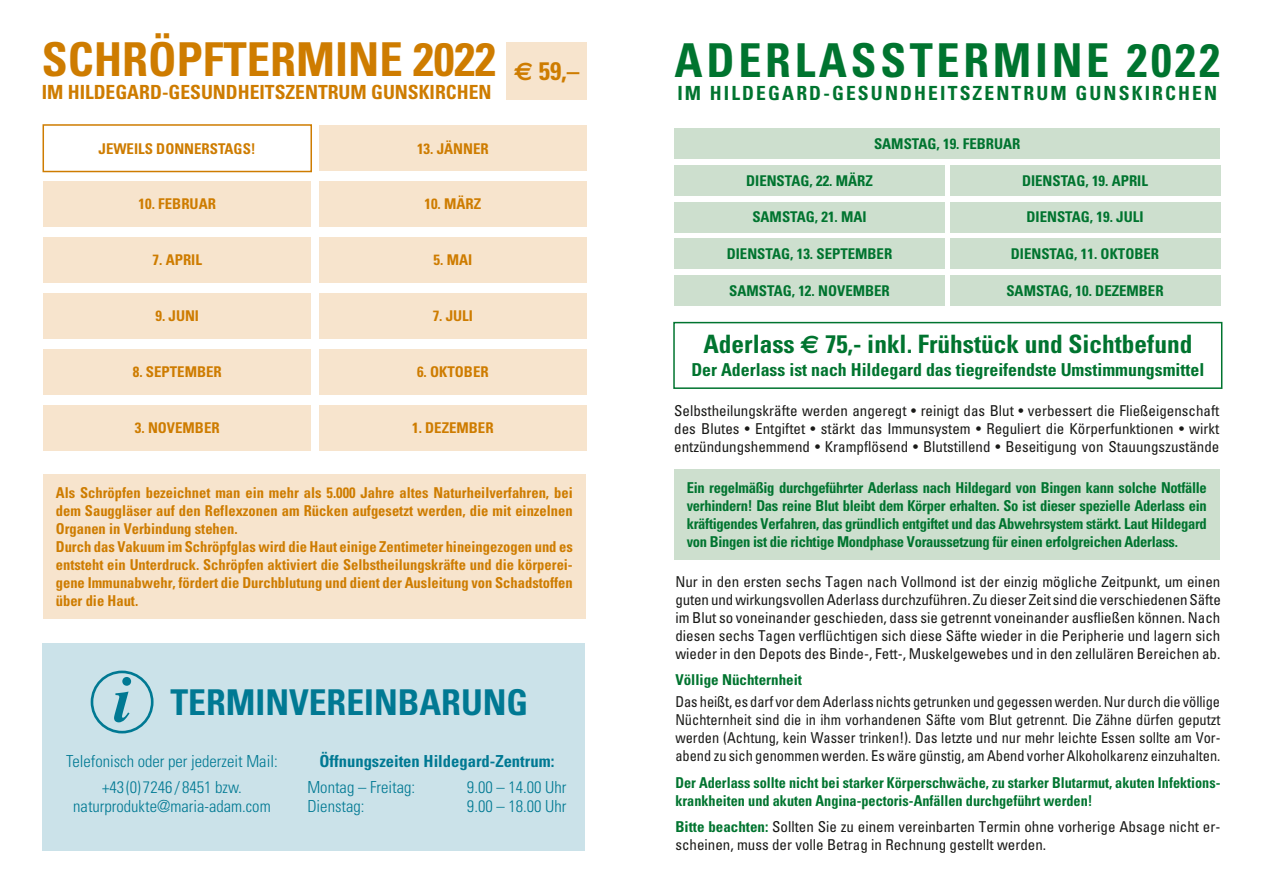
<style>
.page{position:relative;width:1263px;height:893px;background:#fff}
.page>*{position:absolute;margin:0;border:0;box-sizing:border-box;transform-origin:0 0}
.t1{font:700 condensed 46.65px "Univers LT Std";letter-spacing:.08em;color:#00742f}
.t2{font:700 condensed 46.65px "Univers LT Std";color:#ce7c00}
.t3{font:700 condensed 35.55px "Univers LT Std";color:#007993}
.t4{font:700 condensed 25.35px "Univers LT Std";color:#00742f}
.t5{font:700 condensed 25.35px "Univers LT Std";color:#ce7c00}
.t6{font:700 condensed 19.5px "Univers LT Std";letter-spacing:.11em;color:#00742f}
.t7{font:700 condensed 19.5px "Univers LT Std";color:#ce7c00}
.t8{font:700 condensed 17.85px "Univers LT Std";color:#00742f}
.t9{font:300 condensed 16.65px/25.3px "Univers LT Std";color:#007993;text-align:center}
.t10{font:700 condensed 16.65px "Univers LT Std";color:#007993}
.t11{font:condensed 15px/18px "Univers LT Std";color:#1a1a18;text-align:justify}
.t12{font:700 condensed 15px/18px "Univers LT Std";color:#ce7c00}
.t13{font:700 condensed 15px/18px "Univers LT Std";color:#00742f;text-align:justify}
.t14{font:condensed 15px/18px "Univers LT Std";color:#1a1a18;text-align:justify;scale:.96 1}
.t15{font:700 condensed 15px/18px "Univers LT Std";color:#00742f;scale:.95 1}
.t16{font:700 condensed 14.85px "Univers LT Std";color:#00742f}
.t17{font:700 condensed 14.85px "Univers LT Std";color:#ce7c00}
.s1{font-family:"Euro Sans";font-stretch:normal}
.s2{font-weight:700;color:#00742f}
</style>
<div class="page">
<div style="left:43px;top:475px;width:542px;height:144px;background:#f7e4cd"></div>
<div style="left:674px;top:165px;width:270px;height:31px;background:#cddfce"></div>
<div style="left:674px;top:202px;width:270px;height:30px;background:#cddfce"></div>
<div style="left:674px;top:239px;width:270px;height:30px;background:#cddfce"></div>
<div style="left:674px;top:275px;width:270px;height:30px;background:#cddfce"></div>
<div style="left:674px;top:129px;width:546px;height:30px;background:#cddfce"></div>
<div style="left:950px;top:165px;width:270px;height:31px;background:#cddfce"></div>
<div style="left:950px;top:202px;width:270px;height:30px;background:#cddfce"></div>
<div style="left:950px;top:239px;width:270px;height:30px;background:#cddfce"></div>
<div style="left:950px;top:275px;width:270px;height:30px;background:#cddfce"></div>
<svg style="left:42px;top:124px;width:270px;height:49px"></svg>
<div style="left:43px;top:181px;width:268px;height:46px;background:#f7e4cd"></div>
<div style="left:43px;top:237px;width:268px;height:46px;background:#f7e4cd"></div>
<div style="left:43px;top:293px;width:268px;height:46px;background:#f7e4cd"></div>
<div style="left:43px;top:349px;width:268px;height:45px;background:#f7e4cd"></div>
<div style="left:43px;top:405px;width:268px;height:45px;background:#f7e4cd"></div>
<div style="left:319px;top:125px;width:268px;height:46px;background:#f7e4cd"></div>
<div style="left:319px;top:181px;width:268px;height:46px;background:#f7e4cd"></div>
<div style="left:319px;top:237px;width:268px;height:46px;background:#f7e4cd"></div>
<div style="left:319px;top:293px;width:268px;height:46px;background:#f7e4cd"></div>
<div style="left:319px;top:349px;width:268px;height:45px;background:#f7e4cd"></div>
<div style="left:319px;top:405px;width:268px;height:45px;background:#f7e4cd"></div>
<div style="left:674px;top:469px;width:545px;height:90px;background:#cddfce"></div>
<div style="left:506px;top:43px;width:81px;height:57px;background:#f7e4cd"></div>
<svg style="left:673px;top:321px;width:550px;height:68px"></svg>
<div style="left:43px;top:643px;width:542px;height:207px;background:#cbe2e9"></div>
<svg style="left:114px;top:677px;width:17px;height:45px"></svg>
<div style="left:91px;top:671px;width:63px;height:62px;border:3px solid #007993;border-radius:50%"></div>
<h1 class="t2" style="left:42px;top:31px;width:456px">SCHRÖPFTERMINE 2022</h1>
<h3 class="t7" style="left:42px;top:81px;width:451px">IM HILDEGARD-GESUNDHEITSZENTRUM GUNSKIRCHEN</h3>
<p class="t17" style="left:99px;top:139px;width:159px">JEWEILS DONNERSTAGS!</p>
<p class="t17" style="left:417px;top:139px;width:73px">13. JÄNNER</p>
<p class="t17" style="left:139px;top:195px;width:79px">10. FEBRUAR</p>
<p class="t17" style="left:424px;top:195px;width:58px">10. MÄRZ</p>
<p class="t17" style="left:153px;top:251px;width:51px">7. APRIL</p>
<p class="t17" style="left:433px;top:251px;width:40px">5. MAI</p>
<p class="t17" style="left:155px;top:307px;width:45px">9. JUNI</p>
<p class="t17" style="left:433px;top:307px;width:42px">7. JULI</p>
<p class="t17" style="left:133px;top:363px;width:90px">8. SEPTEMBER</p>
<p class="t17" style="left:417px;top:363px;width:73px">6. OKTOBER</p>
<p class="t17" style="left:135px;top:418px;width:86px">3. NOVEMBER</p>
<p class="t17" style="left:412px;top:418px;width:83px">1. DEZEMBER</p>
<h3 class="t5" style="left:514px;top:56px;width:67px"><span class="s1">€</span> 59,–</h3>
<p class="t12" style="left:56px;top:484px;width:519px">Als Schröpfen bezeichnet man ein mehr als 5.000 Jahre altes Naturheilverfahren, bei dem Sauggläser auf den Reflexzonen am Rücken aufgesetzt werden, die mit einzelnen Organen in Verbindung stehen.<br>Durch das Vakuum im Schröpfglas wird die Haut einige Zentimeter hineingezogen und es entsteht ein Unterdruck. Schröpfen aktiviert die Selbstheilungskräfte und die körperei&shy;gene Immunabwehr, fördert die Durchblutung und dient der Ausleitung von Schadstoffen über die Haut.</p>
<h2 class="t3" style="left:170px;top:680px;width:359px">TERMINVEREINBARUNG</h2>
<p class="t9" style="left:66px;top:749px;width:213px">Telefonisch oder per jederzeit Mail: +43 (0) 7246 / 8451 bzw.</p>
<p class="t9" style="left:73px;top:793px;width:199px">naturprodukte@maria-adam.com</p>
<p class="t10" style="left:319px;top:751px;width:236px">Öffnungszeiten Hildegard-Zentrum:</p>
<p class="t9" style="left:307px;top:774px;width:109px">Montag – Freitag:</p>
<p class="t9" style="left:467px;top:774px;width:101px">9.00 – 14.00 Uhr</p>
<p class="t9" style="left:307px;top:793px;width:59px">Dienstag:</p>
<p class="t9" style="left:467px;top:793px;width:101px">9.00 – 18.00 Uhr</p>
<h1 class="t1" style="left:674px;top:32px;width:547px">ADERLASSTERMINE 2022</h1>
<h3 class="t6" style="left:677px;top:81px;width:541px">IM HILDEGARD-GESUNDHEITSZENTRUM GUNSKIRCHEN</h3>
<p class="t16" style="left:874px;top:135px;width:148px">SAMSTAG, 19. FEBRUAR</p>
<p class="t16" style="left:746px;top:171px;width:128px">DIENSTAG, 22. MÄRZ</p>
<p class="t16" style="left:752px;top:208px;width:116px">SAMSTAG, 21. MAI</p>
<p class="t16" style="left:727px;top:245px;width:167px">DIENSTAG, 13. SEPTEMBER</p>
<p class="t16" style="left:729px;top:281px;width:162px">SAMSTAG, 12. NOVEMBER</p>
<p class="t16" style="left:1022px;top:171px;width:127px">DIENSTAG, 19. APRIL</p>
<p class="t16" style="left:1026px;top:208px;width:118px">DIENSTAG, 19. JULI</p>
<p class="t16" style="left:1011px;top:245px;width:150px">DIENSTAG, 11. OKTOBER</p>
<p class="t16" style="left:1006px;top:281px;width:159px">SAMSTAG, 10. DEZEMBER</p>
<h3 class="t4" style="left:703px;top:328px;width:490px">Aderlass <span class="s1">€</span> 75,- inkl. Frühstück und Sichtbefund</h3>
<p class="t8" style="left:691px;top:359px;width:514px">Der Aderlass ist nach Hildegard das tiegreifendste Umstimmungsmittel</p>
<p class="t11" style="left:674px;top:402px;width:547px">Selbstheilungskräfte werden angeregt • reinigt das Blut • verbessert die Fließeigenschaft des Blutes • Entgiftet • stärkt das Immunsystem • Reguliert die Körperfunktionen • wirkt entzündungshemmend • Krampflösend • Blutstillend • Beseitigung von Stauungszustände</p>
<p class="t13" style="left:687px;top:478px;width:522px">Ein regelmäßig durchgeführter Aderlass nach Hildegard von Bingen kann solche Notfälle verhindern! Das reine Blut bleibt dem Körper erhalten. So ist dieser spezielle Aderlass ein kräftigendes Verfahren, das gründlich entgiftet und das Abwehrsystem stärkt. Laut Hildegard von Bingen ist die richtige Mondphase Voraussetzung für einen erfolgreichen Aderlass.</p>
<p class="t11" style="left:675px;top:572px;width:547px">Nur in den ersten sechs Tagen nach Vollmond ist der einzig mögliche Zeitpunkt, um einen guten und wirkungsvollen Aderlass durchzuführen. Zu dieser Zeit sind die verschiedenen Säfte im Blut so voneinander geschieden, dass sie getrennt voneinander ausfließen können. Nach diesen sechs Tagen verflüchtigen sich diese Säfte wieder in die Peripherie und lagern sich wieder in den Depots des Binde-, Fett-, Muskelgewebes und in den zellulären Bereichen ab.</p>
<p class="t13" style="left:675px;top:671px;width:128px">Völlige Nüchternheit</p>
<p class="t14" style="left:675px;top:693px;width:569px">Das heißt, es darf vor dem Aderlass nichts getrunken und gegessen werden. Nur durch die völlige Nüchternheit sind die in ihm vorhandenen Säfte vom Blut getrennt. Die Zähne dürfen geputzt werden (Achtung, kein Wasser trinken!). Das letzte und nur mehr leichte Essen sollte am Vor&shy;abend zu sich genommen werden. Es wäre günstig, am Abend vorher Alkoholkarenz einzuhalten.</p>
<p class="t15" style="left:675px;top:773px;width:575px">Der Aderlass sollte nicht bei starker Körperschwäche, zu starker Blutarmut, akuten Infektions&shy;krankheiten und akuten Angina-pectoris-Anfällen durchgeführt werden!</p>
<p class="t11" style="left:675px;top:818px;width:547px"><span class="s2">Bitte beachten:</span> Sollten Sie zu einem vereinbarten Termin ohne vorherige Absage nicht er&shy;scheinen, muss der volle Betrag in Rechnung gestellt werden.</p>
</div>
